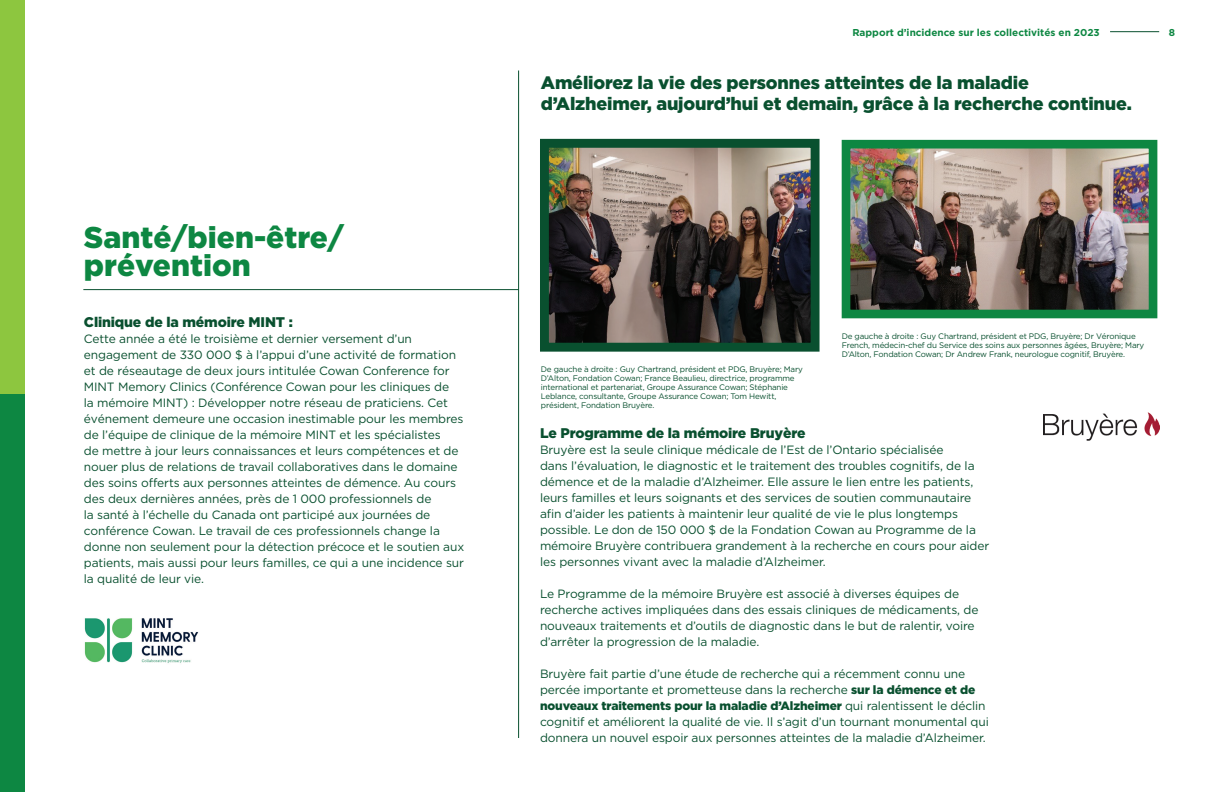
<style>
.page{position:relative;width:1224px;height:792px;background:#fff}
.page>*{position:absolute;margin:0;border:0;box-sizing:border-box;transform-origin:0 0}
.t1{font:900 30px/28px "Gotham HTF";color:#0d8742}
.t2{font:900 18px/21px "Gotham HTF";letter-spacing:-.01em;color:#09502f}
.t3{font:900 14px "Gotham HTF";letter-spacing:-.01em;color:#09502f}
.t4{font:12px/16px "Gotham HTF";letter-spacing:-.01em;color:#09502f}
.t5{font:700 10px "Gotham HTF";color:#0d8742}
.t6{font:8px/9px "Gotham HTF";letter-spacing:-.02em;color:#09502f}
.s1{font-weight:900}
</style>
<div class="page">
<hr style="left:1110px;top:31px;width:49px;height:1px;background:#09502f">
<img style="left:852px;top:150px;width:295px;height:158px">
<div style="left:842px;top:140px;width:315px;height:178px;border:9px solid #0d8742"></div>
<hr style="left:83px;top:289px;width:436px;height:1px;background:#09502f">
<div style="left:0;top:394px;width:24px;height:398px;background:#0d8742"></div>
<div style="left:0;top:0;width:24px;height:394px;background:#8dc63f"></div>
<img style="left:550px;top:149px;width:260px;height:193px">
<div style="left:540px;top:139px;width:280px;height:213px;border:9px solid #09502f"></div>
<hr style="left:518px;top:70px;width:1px;height:668px;background:#09502f">
<img style="left:84px;top:618px;width:115px;height:45px">
<img style="left:1043px;top:412px;width:116px;height:29px">
<h1 class="t1" style="left:84px;top:223px;width:262px">Santé/bien-être/ prévention</h1>
<p class="t3" style="left:84px;top:314px;width:210px">Clinique de la mémoire MINT :</p>
<p class="t4" style="left:84px;top:330px;width:382px">Cette année a été le troisième et dernier versement d’un engagement de 330 000 $ à l’appui d’une activité de formation et de réseautage de deux jours intitulée Cowan Conference for MINT Memory Clinics (Conférence Cowan pour les cliniques de<br>la mémoire MINT) : Développer notre réseau de praticiens. Cet événement demeure une occasion inestimable pour les membres de l’équipe de clinique de la mémoire MINT et les spécialistes<br>de mettre à jour leurs connaissances et leurs compétences et de nouer plus de relations de travail collaboratives dans le domaine des soins offerts aux personnes atteintes de démence. Au cours des deux dernières années, près de 1 000 professionnels de<br>la santé à l’échelle du Canada ont participé aux journées de conférence Cowan. Le travail de ces professionnels change la donne non seulement pour la détection précoce et le soutien aux patients, mais aussi pour leurs familles, ce qui a une incidence sur la qualité de leur vie.</p>
<p class="t5" style="left:852px;top:26px;width:249px">Rapport d’incidence sur les collectivités en 2023</p>
<p class="t5" style="left:1169px;top:26px;width:8px">8</p>
<h2 class="t2" style="left:541px;top:71px;width:592px">Améliorez la vie des personnes atteintes de la maladie d’Alzheimer, aujourd’hui et demain, grâce à la recherche continue.</h2>
<p class="t6" style="left:541px;top:365px;width:264px">De gauche à droite : Guy Chartrand, président et PDG, Bruyère; Mary D’Alton, Fondation Cowan; France Beaulieu, directrice, programme international et partenariat, Groupe Assurance Cowan; Stéphanie Leblance, consultante, Groupe Assurance Cowan; Tom Hewitt, président, Fondation Bruyère.</p>
<p class="t6" style="left:842px;top:332px;width:304px">De gauche à droite : Guy Chartrand, président et PDG, Bruyère; Dr Véronique<br>French, médecin-chef du Service des soins aux personnes âgées, Bruyère; Mary<br>D’Alton, Fondation Cowan; Dr Andrew Frank, neurologue cognitif, Bruyère.</p>
<p class="t3" style="left:540px;top:425px;width:267px">Le Programme de la mémoire Bruyère</p>
<p class="t4" style="left:540px;top:442px;width:451px">Bruyère est la seule clinique médicale de l’Est de l’Ontario spécialisée<br>dans l’évaluation, le diagnostic et le traitement des troubles cognitifs, de la démence et de la maladie d’Alzheimer. Elle assure le lien entre les patients, leurs familles et leurs soignants et des services de soutien communautaire afin d’aider les patients à maintenir leur qualité de vie le plus longtemps possible. Le don de 150 000 $ de la Fondation Cowan au Programme de la mémoire Bruyère contribuera grandement à la recherche en cours pour aider les personnes vivant avec la maladie d’Alzheimer.</p>
<p class="t4" style="left:540px;top:586px;width:440px">Le Programme de la mémoire Bruyère est associé à diverses équipes de recherche actives impliquées dans des essais cliniques de médicaments, de nouveaux traitements et d’outils de diagnostic dans le but de ralentir, voire d’arrêter la progression de la maladie.</p>
<p class="t4" style="left:540px;top:666px;width:450px">Bruyère fait partie d’une étude de recherche qui a récemment connu une percée importante et prometteuse dans la recherche <span class="s1">sur la démence et de nouveaux traitements pour la maladie d’Alzheimer</span> qui ralentissent le déclin cognitif et améliorent la qualité de vie. Il s’agit d’un tournant monumental qui donnera un nouvel espoir aux personnes atteintes de la maladie d’Alzheimer.</p>
</div>
